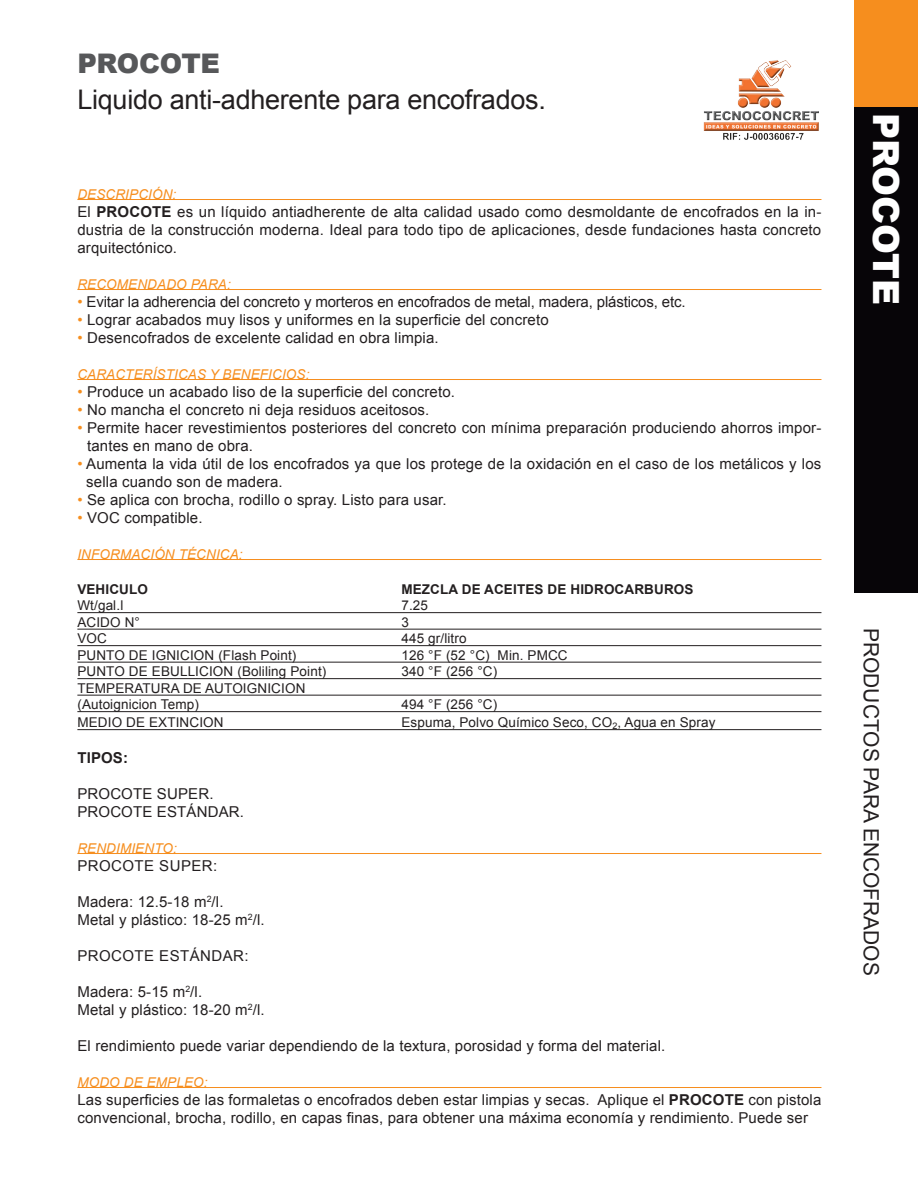
<style>
.page{position:relative;width:918px;height:1188px;background:#fff}
.page>*{position:absolute;margin:0;border:0;box-sizing:border-box;transform-origin:0 0}
.t1{font:900 36px "Arial";color:#fff}
.t2{font:27px "Arial";letter-spacing:-.01em;color:#231f20}
.t3{font:900 27px "Arial";letter-spacing:-.01em;color:#57585a}
.t4{font:21px "Arial";color:#231f20}
.t5{font:15px/18px "Arial";letter-spacing:.01em;color:#231f20}
.t6{font:15px "Arial";letter-spacing:-.01em;color:#231f20}
.t7{font:15px "Arial";letter-spacing:.03em;color:#231f20}
.t8{font:700 15px "Arial";letter-spacing:.01em;color:#231f20}
.t9{font:13.5px/16.5px "Arial";letter-spacing:.01em;color:#231f20}
.t10{font:italic 13.5px "Arial";letter-spacing:.01em;color:#f68e1e}
.t11{font:700 13.5px "Arial";letter-spacing:.01em;color:#231f20}
.s1{font-weight:700}
.s2{color:#f68e1e}
</style>
<div class="page">
<hr style="left:77px;top:199px;width:744px;height:1px;background:#f68e1e">
<hr style="left:77px;top:289px;width:744px;height:1px;background:#f68e1e">
<hr style="left:77px;top:379px;width:744px;height:1px;background:#f68e1e">
<hr style="left:77px;top:559px;width:744px;height:1px;background:#f68e1e">
<hr style="left:77px;top:612px;width:744px;height:1px;background:#231f20">
<hr style="left:77px;top:629px;width:744px;height:1px;background:#231f20">
<hr style="left:77px;top:645px;width:744px;height:1px;background:#231f20">
<hr style="left:77px;top:662px;width:744px;height:1px;background:#231f20">
<hr style="left:77px;top:678px;width:744px;height:1px;background:#231f20">
<hr style="left:77px;top:695px;width:744px;height:1px;background:#231f20">
<hr style="left:77px;top:711px;width:744px;height:1px;background:#231f20">
<hr style="left:77px;top:729px;width:744px;height:1px;background:#231f20">
<hr style="left:77px;top:853px;width:744px;height:1px;background:#f68e1e">
<hr style="left:77px;top:1087px;width:744px;height:1px;background:#f68e1e">
<div style="left:854px;top:104px;width:64px;height:489px;background:#070508"></div>
<div style="left:854px;top:0;width:64px;height:106px;background:#f68e1e"></div>
<img style="left:703px;top:60px;width:116px;height:80px">
<h2 class="t3" style="left:77px;top:44px;width:144px">PROCOTE</h2>
<h2 class="t2" style="left:77px;top:82px;width:470px">Liquido anti-adherente para encofrados.</h2>
<p class="t10" style="left:77px;top:186px;width:100px">DESCRIPCIÓN:</p>
<p class="t5" style="left:77px;top:203px;width:746px;text-align:justify">El <span class="s1">PROCOTE</span> es un líquido antiadherente de alta calidad usado como desmoldante de encofrados en la in&shy;dustria de la construcción moderna. Ideal para todo tipo de aplicaciones, desde fundaciones hasta concreto arquitectónico.</p>
<p class="t10" style="left:77px;top:276px;width:155px">RECOMENDADO PARA:</p>
<p class="t6" style="left:77px;top:292px;width:610px"><span class="s2">•</span> Evitar la adherencia del concreto y morteros en encofrados de metal, madera, plásticos, etc.</p>
<p class="t5" style="left:77px;top:311px;width:473px"><span class="s2">•</span> Lograr acabados muy lisos y uniformes en la superficie del concreto</p>
<p class="t5" style="left:77px;top:329px;width:363px"><span class="s2">•</span> Desencofrados de excelente calidad en obra limpia.</p>
<p class="t10" style="left:77px;top:366px;width:234px">CARACTERÍSTICAS Y BENEFICIOS:</p>
<p class="t5" style="left:77px;top:383px;width:379px"><span class="s2">•</span> Produce un acabado liso de la superficie del concreto.</p>
<p class="t5" style="left:77px;top:401px;width:354px"><span class="s2">•</span> No mancha el concreto ni deja residuos aceitosos.</p>
<p class="t5" style="left:87px;top:419px;width:736px;text-indent:-10px"><span class="s2">•</span> Permite hacer revestimientos posteriores del concreto con mínima preparación produciendo ahorros impor&shy;tantes en mano de obra.</p>
<p class="t5" style="left:86px;top:455px;width:737px;text-indent:-9px"><span class="s2">•</span> Aumenta la vida útil de los encofrados ya que los protege de la oxidación en el caso de los metálicos y los sella cuando son de madera.</p>
<p class="t5" style="left:77px;top:491px;width:371px"><span class="s2">•</span> Se aplica con brocha, rodillo o spray. Listo para usar.</p>
<p class="t5" style="left:77px;top:509px;width:127px"><span class="s2">•</span> VOC compatible.</p>
<p class="t10" style="left:77px;top:546px;width:167px">INFORMACIÓN TÉCNICA:</p>
<p class="t11" style="left:77px;top:580px;width:72px">VEHICULO</p>
<p class="t11" style="left:401px;top:580px;width:294px">MEZCLA DE ACEITES DE HIDROCARBUROS</p>
<p class="t9" style="left:77px;top:597px;width:47px">Wt/gal.l</p>
<p class="t9" style="left:401px;top:597px;width:28px">7.25</p>
<p class="t9" style="left:77px;top:614px;width:64px">ACIDO N°</p>
<p class="t9" style="left:401px;top:614px;width:9px">3</p>
<p class="t9" style="left:77px;top:630px;width:31px">VOC</p>
<p class="t9" style="left:401px;top:630px;width:67px">445 gr/litro</p>
<p class="t9" style="left:77px;top:647px;width:221px">PUNTO DE IGNICION (Flash Point)</p>
<p class="t9" style="left:401px;top:647px;width:168px">126 °F (52 °C) Min. PMCC</p>
<p class="t9" style="left:77px;top:663px;width:251px">PUNTO DE EBULLICION (Boliling Point)</p>
<p class="t9" style="left:401px;top:663px;width:97px">340 °F (256 °C)</p>
<p class="t9" style="left:77px;top:680px;width:230px">TEMPERATURA DE AUTOIGNICION (Autoignicion Temp)</p>
<p class="t9" style="left:401px;top:696px;width:97px">494 °F (256 °C)</p>
<p class="t9" style="left:77px;top:714px;width:148px">MEDIO DE EXTINCION</p>
<p class="t9" style="left:401px;top:714px;width:316px">Espuma, Polvo Químico Seco, CO<sub>2</sub>, Agua en Spray</p>
<p class="t8" style="left:77px;top:748px;width:52px">TIPOS:</p>
<p class="t5" style="left:77px;top:785px;width:168px">PROCOTE SUPER.<br>PROCOTE ESTÁNDAR.</p>
<p class="t10" style="left:77px;top:840px;width:101px">RENDIMIENTO:</p>
<p class="t7" style="left:77px;top:856px;width:142px">PROCOTE SUPER:</p>
<p class="t5" style="left:77px;top:893px;width:189px">Madera: 12.5-18 m<sup>2</sup>/l.<br>Metal y plástico: 18-25 m<sup>2</sup>/l.</p>
<p class="t7" style="left:77px;top:946px;width:173px">PROCOTE ESTÁNDAR:</p>
<p class="t5" style="left:77px;top:983px;width:189px">Madera: 5-15 m<sup>2</sup>/l.<br>Metal y plástico: 18-20 m<sup>2</sup>/l.</p>
<p class="t5" style="left:77px;top:1037px;width:590px">El rendimiento puede variar dependiendo de la textura, porosidad y forma del material.</p>
<p class="t10" style="left:77px;top:1074px;width:132px">MODO DE EMPLEO:</p>
<p class="t5" style="left:77px;top:1091px;width:746px">Las superficies de las formaletas o encofrados deben estar limpias y secas. Aplique el <span class="s1">PROCOTE</span> con pistola convencional, brocha, rodillo, en capas finas, para obtener una máxima economía y rendimiento. Puede ser</p>
<h1 class="t1" style="left:912px;top:113px;width:190px;rotate:90deg">PROCOTE</h1>
<h3 class="t4" style="left:885px;top:628px;width:350px;rotate:90deg">PRODUCTOS PARA ENCOFRADOS</h3>
</div>
